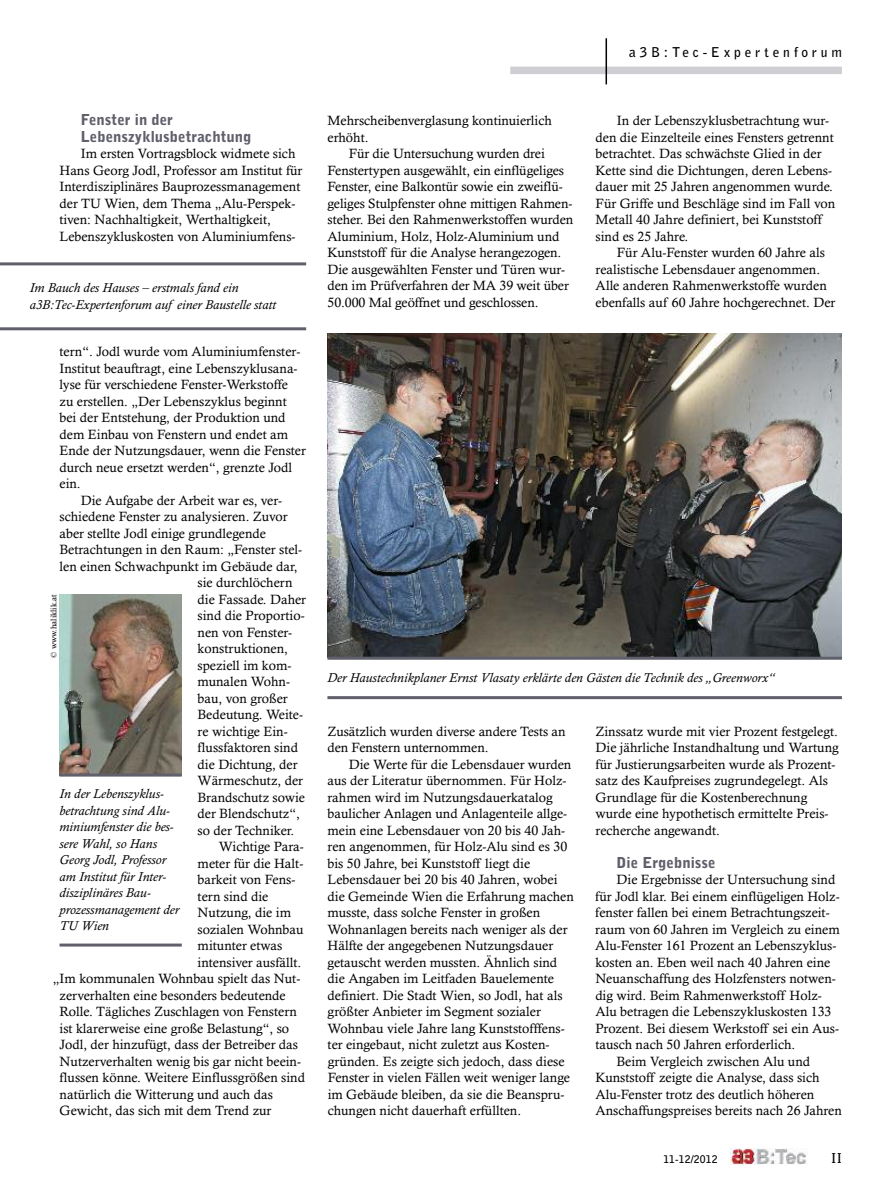
<style>
.page{position:relative;width:893px;height:1191px;background:#fff}
.page>*{position:absolute;margin:0;border:0;box-sizing:border-box;transform-origin:0 0}
.t1{font:900 15px/16.5px "Bell Gothic Std";color:#60606c}
.t2{font:13.5px/16.5px "Calisto";color:#000}
.t3{font:700 13.5px "Bell Gothic Std";letter-spacing:.28em;color:#000}
.t4{font:italic 13.2px/16.5px "Calisto";letter-spacing:.01em;color:#000}
.t5{font:700 10.5px "Bell Gothic Std";letter-spacing:.01em;color:#000}
.t6{font:8.25px "Calisto";color:#000}
</style>
<div class="page">
<img style="left:731px;top:1148px;width:75px;height:16px">
<div style="left:510px;top:67px;width:332px;height:7px;background:#cfcfd3"></div>
<hr style="left:605px;top:38px;width:2px;height:46px;background:#000">
<hr style="left:0;top:327px;width:306px;height:3px;background:#60606c">
<hr style="left:0;top:262px;width:306px;height:3px;background:#60606c">
<img style="left:327px;top:333px;width:515px;height:323px">
<hr style="left:327px;top:696px;width:515px;height:3px;background:#60606c">
<hr style="left:327px;top:656px;width:515px;height:3px;background:#60606c">
<img style="left:60px;top:594px;width:121px;height:179px">
<hr style="left:60px;top:943px;width:122px;height:3px;background:#60606c">
<hr style="left:60px;top:773px;width:122px;height:3px;background:#60606c">
<p class="t3" style="left:629px;top:47px;width:214px">a3B:Tec-Expertenforum</p>
<p class="t1" style="left:81px;top:113px;width:172px">Fenster in der<br>Lebenszyklusbetrachtung</p>
<p class="t2" style="left:60px;top:145px;width:244px;text-indent:21px">Im ersten Vortragsblock widmete sich Hans Georg Jodl, Professor am Institut für Interdisziplinäres Bauprozessmanagement der TU Wien, dem Thema „Alu-Perspek&shy;tiven: Nachhaltigkeit, Werthaltigkeit, Lebenszykluskosten von Aluminiumfens-</p>
<p class="t4" style="left:30px;top:279px;width:248px">Im Bauch des Hauses – erstmals fand ein a3B:Tec-Expertenforum auf einer Baustelle statt</p>
<p class="t2" style="left:60px;top:343px;width:242px">tern“. Jodl wurde vom Aluminiumfenster-</p>
<p class="t2" style="left:60px;top:360px;width:240px">Institut beauftragt, eine Lebenszyklusana-</p>
<p class="t2" style="left:60px;top:376px;width:230px">lyse für verschiedene Fenster-Werkstoffe</p>
<p class="t2" style="left:60px;top:393px;width:229px">zu erstellen. „Der Lebenszyklus beginnt</p>
<p class="t2" style="left:60px;top:409px;width:228px">bei der Entstehung, der Produktion und</p>
<p class="t2" style="left:60px;top:426px;width:230px">dem Einbau von Fenstern und endet am</p>
<p class="t2" style="left:60px;top:442px;width:248px">Ende der Nutzungsdauer, wenn die Fenster</p>
<p class="t2" style="left:60px;top:459px;width:234px">durch neue ersetzt werden“, grenzte Jodl</p>
<p class="t2" style="left:60px;top:475px;width:23px">ein.</p>
<p class="t2" style="left:81px;top:492px;width:203px">Die Aufgabe der Arbeit war es, ver-</p>
<p class="t2" style="left:60px;top:508px;width:230px">schiedene Fenster zu analysieren. Zuvor</p>
<p class="t2" style="left:60px;top:525px;width:208px">aber stellte Jodl einige grundlegende</p>
<p class="t2" style="left:60px;top:541px;width:244px">Betrachtungen in den Raum: „Fenster stel-</p>
<p class="t2" style="left:60px;top:558px;width:240px">len einen Schwachpunkt im Gebäude dar,</p>
<p class="t2" style="left:198px;top:574px;width:96px">sie durchlöchern</p>
<p class="t2" style="left:198px;top:591px;width:110px">die Fassade. Daher</p>
<p class="t2" style="left:198px;top:607px;width:108px">sind die Proportio-</p>
<p class="t2" style="left:198px;top:624px;width:96px">nen von Fenster-</p>
<p class="t2" style="left:198px;top:640px;width:92px">konstruktionen,</p>
<p class="t2" style="left:198px;top:657px;width:95px">speziell im kom-</p>
<p class="t2" style="left:198px;top:673px;width:94px">munalen Wohn-</p>
<p class="t2" style="left:198px;top:690px;width:92px">bau, von großer</p>
<p class="t2" style="left:198px;top:706px;width:107px">Bedeutung. Weite-</p>
<p class="t2" style="left:198px;top:723px;width:92px">re wichtige Ein-</p>
<p class="t2" style="left:198px;top:739px;width:102px">flussfaktoren sind</p>
<p class="t2" style="left:198px;top:756px;width:101px">die Dichtung, der</p>
<p class="t2" style="left:198px;top:772px;width:107px">Wärmeschutz, der</p>
<p class="t2" style="left:198px;top:789px;width:109px">Brandschutz sowie</p>
<p class="t2" style="left:198px;top:805px;width:104px">der Blendschutz“,</p>
<p class="t2" style="left:198px;top:822px;width:98px">so der Techniker.</p>
<p class="t2" style="left:219px;top:838px;width:86px">Wichtige Para-</p>
<p class="t2" style="left:198px;top:855px;width:107px">meter für die Halt-</p>
<p class="t2" style="left:198px;top:871px;width:99px">barkeit von Fens-</p>
<p class="t2" style="left:198px;top:888px;width:72px">tern sind die</p>
<p class="t2" style="left:198px;top:904px;width:95px">Nutzung, die im</p>
<p class="t2" style="left:198px;top:921px;width:107px">sozialen Wohnbau</p>
<p class="t2" style="left:198px;top:937px;width:86px">mitunter etwas</p>
<p class="t2" style="left:198px;top:954px;width:105px">intensiver ausfällt.</p>
<p class="t2" style="left:53px;top:970px;width:249px">„Im kommunalen Wohnbau spielt das Nut-</p>
<p class="t2" style="left:60px;top:987px;width:228px">zerverhalten eine besonders bedeutende</p>
<p class="t2" style="left:60px;top:1003px;width:239px">Rolle. Tägliches Zuschlagen von Fenstern</p>
<p class="t2" style="left:60px;top:1020px;width:231px">ist klarerweise eine große Belastung“, so</p>
<p class="t2" style="left:60px;top:1036px;width:240px">Jodl, der hinzufügt, dass der Betreiber das</p>
<p class="t2" style="left:60px;top:1053px;width:243px">Nutzerverhalten wenig bis gar nicht beein-</p>
<p class="t2" style="left:60px;top:1069px;width:247px">flussen könne. Weitere Einflussgrößen sind</p>
<p class="t2" style="left:60px;top:1086px;width:215px">natürlich die Witterung und auch das</p>
<p class="t2" style="left:60px;top:1102px;width:213px">Gewicht, das sich mit dem Trend zur</p>
<p class="t6" style="left:49px;top:658px;width:65px;rotate:-90deg">© www.haliklik.at</p>
<p class="t4" style="left:60px;top:785px;width:121px">In der Lebenszyklus&shy;betrachtung sind Alu&shy;miniumfenster die bes&shy;sere Wahl, so Hans<br>Georg Jodl, Professor am Institut für Inter&shy;disziplinäres Bau&shy;prozessmanagement der<br>TU Wien</p>
<p class="t2" style="left:328px;top:112px;width:226px">Mehrscheibenverglasung kontinuierlich erhöht.</p>
<p class="t2" style="left:328px;top:145px;width:247px;text-indent:21px">Für die Untersuchung wurden drei Fenstertypen ausgewählt, ein einflügeliges Fenster, eine Balkontür sowie ein zweiflü&shy;geliges Stulpfenster ohne mittigen Rahmen&shy;steher. Bei den Rahmenwerkstoffen wurden Aluminium, Holz, Holz-Aluminium und Kunststoff für die Analyse herangezogen.<br>Die ausgewählten Fenster und Türen wur&shy;den im Prüfverfahren der MA 39 weit über 50.000 Mal geöffnet und geschlossen.</p>
<p class="t2" style="left:596px;top:112px;width:241px;text-indent:21px">In der Lebenszyklusbetrachtung wur&shy;den die Einzelteile eines Fensters getrennt betrachtet. Das schwächste Glied in der Kette sind die Dichtungen, deren Lebens&shy;dauer mit 25 Jahren angenommen wurde.<br>Für Griffe und Beschläge sind im Fall von Metall 40 Jahre definiert, bei Kunststoff sind es 25 Jahre.</p>
<p class="t2" style="left:596px;top:244px;width:241px;text-indent:21px">Für Alu-Fenster wurden 60 Jahre als realistische Lebensdauer angenommen.<br>Alle anderen Rahmenwerkstoffe wurden ebenfalls auf 60 Jahre hochgerechnet. Der</p>
<p class="t4" style="left:327px;top:669px;width:448px">Der Haustechnikplaner Ernst Vlasaty erklärte den Gästen die Technik des „Greenworx“</p>
<p class="t2" style="left:328px;top:723px;width:239px">Zusätzlich wurden diverse andere Tests an den Fenstern unternommen.</p>
<p class="t2" style="left:328px;top:756px;width:248px;text-indent:21px">Die Werte für die Lebensdauer wurden aus der Literatur übernommen. Für Holz&shy;rahmen wird im Nutzungsdauerkatalog baulicher Anlagen und Anlagenteile allge&shy;mein eine Lebensdauer von 20 bis 40 Jah&shy;ren angenommen, für Holz-Alu sind es 30 bis 50 Jahre, bei Kunststoff liegt die Lebensdauer bei 20 bis 40 Jahren, wobei die Gemeinde Wien die Erfahrung machen musste, dass solche Fenster in großen Wohnanlagen bereits nach weniger als der Hälfte der angegebenen Nutzungsdauer getauscht werden mussten. Ähnlich sind die Angaben im Leitfaden Bauelemente definiert. Die Stadt Wien, so Jodl, hat als größter Anbieter im Segment sozialer Wohnbau viele Jahre lang Kunststofffens&shy;ter eingebaut, nicht zuletzt aus Kosten&shy;gründen. Es zeigte sich jedoch, dass diese Fenster in vielen Fällen weit weniger lange im Gebäude bleiben, da sie die Beanspru&shy;chungen nicht dauerhaft erfüllten.</p>
<p class="t2" style="left:596px;top:723px;width:245px">Zinssatz wurde mit vier Prozent festgelegt.<br>Die jährliche Instandhaltung und Wartung für Justierungsarbeiten wurde als Prozent&shy;satz des Kaufpreises zugrundegelegt. Als Grundlage für die Kostenberechnung wurde eine hypothetisch ermittelte Preis&shy;recherche angewandt.</p>
<p class="t1" style="left:617px;top:855px;width:101px">Die Ergebnisse</p>
<p class="t2" style="left:617px;top:871px;width:220px">Die Ergebnisse der Untersuchung sind</p>
<p class="t2" style="left:595px;top:888px;width:246px">für Jodl klar. Bei einem einflügeligen Holz-</p>
<p class="t2" style="left:595px;top:904px;width:236px">fenster fallen bei einem Betrachtungszeit-</p>
<p class="t2" style="left:595px;top:921px;width:246px">raum von 60 Jahren im Vergleich zu einem</p>
<p class="t2" style="left:595px;top:937px;width:243px">Alu-Fenster 161 Prozent an Lebenszyklus-</p>
<p class="t2" style="left:595px;top:954px;width:237px">kosten an. Eben weil nach 40 Jahren eine</p>
<p class="t2" style="left:595px;top:970px;width:242px">Neuanschaffung des Holzfensters notwen-</p>
<p class="t2" style="left:595px;top:987px;width:228px">dig wird. Beim Rahmenwerkstoff Holz-</p>
<p class="t2" style="left:595px;top:1003px;width:238px">Alu betragen die Lebenszykluskosten 133</p>
<p class="t2" style="left:595px;top:1020px;width:245px">Prozent. Bei diesem Werkstoff sei ein Aus-</p>
<p class="t2" style="left:595px;top:1036px;width:201px">tausch nach 50 Jahren erforderlich.</p>
<p class="t2" style="left:617px;top:1053px;width:195px">Beim Vergleich zwischen Alu und</p>
<p class="t2" style="left:595px;top:1069px;width:226px">Kunststoff zeigte die Analyse, dass sich</p>
<p class="t2" style="left:595px;top:1086px;width:221px">Alu-Fenster trotz des deutlich höheren</p>
<p class="t2" style="left:595px;top:1102px;width:248px">Anschaffungspreises bereits nach 26 Jahren</p>
<p class="t5" style="left:663px;top:1155px;width:56px">11-12/2012</p>
<p class="t3" style="left:831px;top:1152px;width:12px">II</p>
</div>
